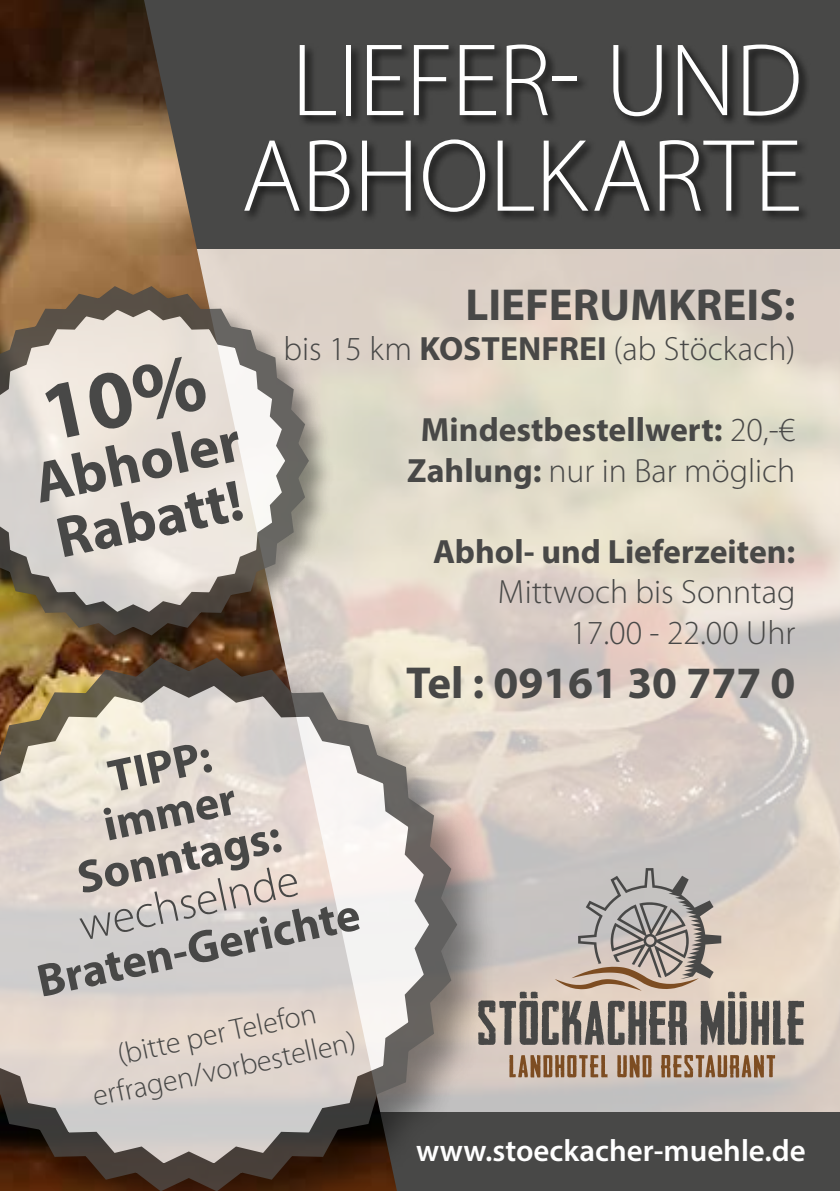
<style>
.page{position:relative;width:840px;height:1191px;background:#fff}
.page>*{position:absolute;margin:0;border:0;box-sizing:border-box;transform-origin:0 0}
.t1{font:300 104px/95.6px "Myriad Pro";letter-spacing:-.005em;color:#fff;text-align:center}
.t2{font:700 58.2px/58.2px "Myriad Pro";color:#484847}
.t3{font:700 46.2px/46.2px "Myriad Pro";color:#484847;text-align:center}
.t4{font:300 46.2px "Myriad Pro";color:#484847}
.t5{font:700 45px "Myriad Pro";color:#484847}
.t6{font:700 33.8px/40.4px "Myriad Pro";color:#484847;text-align:center}
.t7{font:300 33.8px/40.4px "Myriad Pro";color:#484847;text-align:right}
.t8{font:600 31px "Myriad Pro";color:#fff}
.t9{font:300 30px/36px "Myriad Pro";color:#484847;text-align:center}
.s1{font-weight:700}
.s2{font-weight:300}
</style>
<div class="page">
<img style="left:396px;top:248px;width:443px;height:864px">
<div style="left:119px;top:0;width:720px;height:248px;background:#484847"></div>
<div style="left:365px;top:1112px;width:474px;height:79px;background:#484847"></div>
<svg style="left:503px;top:868px;width:300px;height:177px;background:#b6aca5"></svg>
<svg style="left:509px;top:1054px;width:98px;height:23px;background:#a8886d"></svg>
<svg style="left:617px;top:1055px;width:34px;height:22px"></svg>
<svg style="left:660px;top:1054px;width:114px;height:23px;background:#a98a6f"></svg>
<div style="left:242px;top:43px;width:568px;height:180px;background:#000;opacity:.75"></div>
<img style="left:0;top:0;width:396px;height:644px">
<div style="left:0;top:283px;width:336px;height:380px;background:#000;opacity:.53"></div>
<svg style="left:0;top:277px;width:320px;height:367px;background:#bab0a4"></svg>
<div style="left:0;top:653px;width:503px;height:538px;background:#000;opacity:.53"></div>
<svg style="left:0;top:644px;width:471px;height:547px;background:#bcb2aa"></svg>
<svg style="left:44px;top:353px;width:164px;height:87px;background:#ede4db"></svg>
<h1 class="t1" style="left:241px;top:34px;width:562px">LIEFER- UND<br>ABHOLKARTE</h1>
<h2 class="t2" style="left:29px;top:453px;width:211px;rotate:-12deg">Abholer<br>Rabatt!</h2>
<h3 class="t5" style="left:465px;top:275px;width:331px">LIEFERUMKREIS:</h3>
<p class="t7" style="left:283px;top:329px;width:513px">bis 15 km <span class="s1">KOSTENFREI</span> (ab Stöckach)</p>
<p class="t6" style="left:407px;top:408px;width:389px">Mindestbestellwert: <span class="s2">20,-€<br></span>Zahlung: <span class="s2">nur in Bar möglich</span></p>
<p class="t6" style="left:433px;top:530px;width:363px">Abhol- und Lieferzeiten:</p>
<p class="t7" style="left:497px;top:572px;width:299px">Mittwoch bis Sonntag<br>17.00 - 22.00 Uhr</p>
<h3 class="t5" style="left:406px;top:653px;width:390px">Tel : 09161 30 777 0</h3>
<h3 class="t3" style="left:54px;top:764px;width:208px;rotate:-12deg">TIPP: immer<br>Sonntags:</h3>
<h3 class="t4" style="left:74px;top:900px;width:224px;rotate:-12deg">wechselnde</h3>
<h3 class="t3" style="left:33px;top:957px;width:330px;rotate:-12deg">Braten-Gerichte</h3>
<p class="t9" style="left:82px;top:1044px;width:269px;rotate:-12deg">(bitte per Telefon erfragen/vorbestellen)</p>
<p class="t8" style="left:416px;top:1130px;width:391px">www.stoeckacher-muehle.de</p>
</div>
